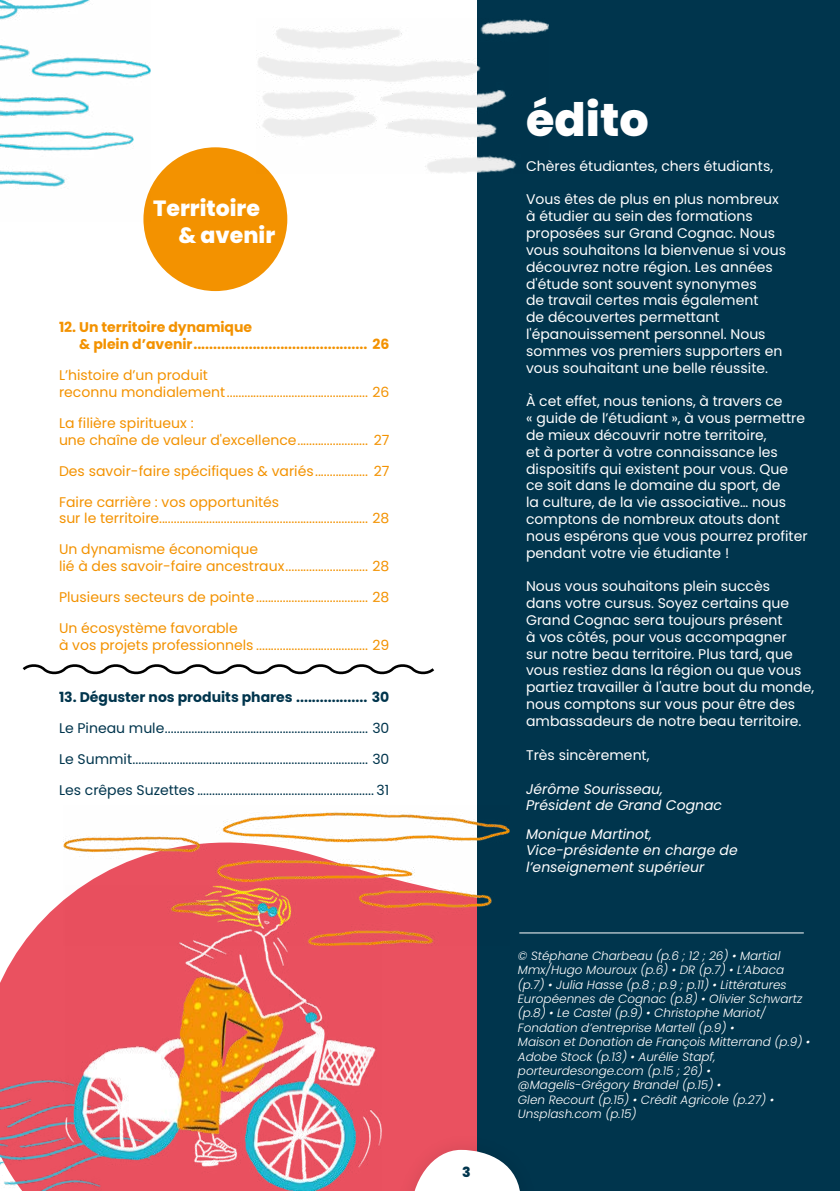
<style>
.page{position:relative;width:840px;height:1191px;background:#fff}
.page>*{position:absolute;margin:0;border:0;box-sizing:border-box;transform-origin:0 0}
.t1{font:800 46px "Poppins";color:#fff}
.t2{font:800 22px/26.4px "Poppins";color:#fff}
.t3{font:14px/16.8px "Poppins";color:#fff}
.t4{font:14px/16.8px "Poppins";color:#f39200}
.t5{font:14px "Poppins";color:#00354d}
.t6{font:italic 14px/16.8px "Poppins";color:#fff}
.t7{font:700 14px/16.8px "Poppins";color:#f39200}
.t8{font:700 14px "Poppins";color:#00354d}
.t9{font:800 14px "Poppins";color:#00354d}
.t10{font:italic 300 12px/14.4px "Poppins";color:#fff}
</style>
<div class="page">
<div style="left:33px;top:900px;width:444px;height:291px;background:#ea5160"></div>
<div style="left:477px;top:0;width:362px;height:1191px;background:#00354d"></div>
<div style="left:143px;top:147px;width:144px;height:144px;background:#f39200;border-radius:50%"></div>
<img style="left:0;top:931px;width:65px;height:260px">
<img style="left:0;top:0;width:150px;height:221px">
<img style="left:63px;top:812px;width:446px;height:133px">
<img style="left:65px;top:885px;width:317px;height:306px">
<img style="left:257px;top:19px;width:291px;height:154px">
<svg style="left:22px;top:664px;width:413px;height:11px"></svg>
<hr style="left:519px;top:932px;width:284px;height:1px;background:#fff">
<div style="left:392px;top:1131px;width:147px;height:60px;background:#000;opacity:.1"></div>
<svg style="left:410px;top:1149px;width:110px;height:42px"></svg>
<h2 class="t2" style="left:178px;top:195px;width:98px;text-indent:-25px">Territoire &amp; avenir</h2>
<p class="t7" style="left:79px;top:319px;width:311px;text-indent:-20px">12. Un territoire dynamique<br>&amp; plein d’avenir............................................ 26</p>
<p class="t4" style="left:59px;top:367px;width:331px">L’histoire d’un produit<br>reconnu mondialement................................................ 26</p>
<p class="t4" style="left:59px;top:414px;width:331px">La filière spiritueux :<br>une chaîne de valeur d'excellence........................ 27</p>
<p class="t4" style="left:59px;top:462px;width:331px">Des savoir-faire spécifiques &amp; variés.................. 27</p>
<p class="t4" style="left:59px;top:493px;width:332px">Faire carrière : vos opportunités<br>sur le territoire....................................................................... 28</p>
<p class="t4" style="left:59px;top:541px;width:331px">Un dynamisme économique<br>lié à des savoir-faire ancestraux............................ 28</p>
<p class="t4" style="left:59px;top:589px;width:331px">Plusieurs secteurs de pointe...................................... 28</p>
<p class="t4" style="left:59px;top:620px;width:331px">Un écosystème favorable<br>à vos projets professionnels ...................................... 29</p>
<p class="t8" style="left:59px;top:689px;width:331px">13. Déguster nos produits phares .................. 30</p>
<p class="t5" style="left:59px;top:720px;width:331px">Le Pineau mule..................................................................... 30</p>
<p class="t5" style="left:59px;top:751px;width:331px">Le Summit................................................................................ 30</p>
<p class="t5" style="left:59px;top:782px;width:331px">Les crêpes Suzettes ............................................................ 31</p>
<p class="t9" style="left:462px;top:1163px;width:10px">3</p>
<h1 class="t1" style="left:526px;top:93px;width:124px">édito</h1>
<p class="t3" style="left:526px;top:157px;width:248px">Chères étudiantes, chers étudiants,</p>
<p class="t3" style="left:526px;top:191px;width:261px">Vous êtes de plus en plus nombreux à étudier au sein des formations proposées sur Grand Cognac. Nous vous souhaitons la bienvenue si vous découvrez notre région. Les années d'étude sont souvent synonymes<br>de travail certes mais également<br>de découvertes permettant l'épanouissement personnel. Nous sommes vos premiers supporters en vous souhaitant une belle réussite.</p>
<p class="t3" style="left:526px;top:393px;width:283px">À cet effet, nous tenions, à travers ce<br>« guide de l’étudiant », à vous permettre de mieux découvrir notre territoire,<br>et à porter à votre connaissance les dispositifs qui existent pour vous. Que ce soit dans le domaine du sport, de<br>la culture, de la vie associative… nous comptons de nombreux atouts dont nous espérons que vous pourrez profiter pendant votre vie étudiante !</p>
<p class="t3" style="left:526px;top:578px;width:289px">Nous vous souhaitons plein succès<br>dans votre cursus. Soyez certains que Grand Cognac sera toujours présent<br>à vos côtés, pour vous accompagner<br>sur notre beau territoire. Plus tard, que vous restiez dans la région ou que vous partiez travailler à l'autre bout du monde, nous comptons sur vous pour être des ambassadeurs de notre beau territoire.</p>
<p class="t3" style="left:526px;top:746px;width:125px">Très sincèrement,</p>
<p class="t6" style="left:526px;top:780px;width:197px">Jérôme Sourisseau,<br>Président de Grand Cognac</p>
<p class="t6" style="left:526px;top:825px;width:213px">Monique Martinot,<br>Vice-présidente en charge de l’enseignement supérieur</p>
<p class="t10" style="left:517px;top:948px;width:294px">© Stéphane Charbeau (p.6 ; 12 ; 26) • Martial Mmx/Hugo Mouroux (p.6) • DR (p.7) • L’Abaca (p.7) • Julia Hasse (p.8 ; p.9 ; p.11) • Littératures Européennes de Cognac (p.8) • Olivier Schwartz (p.8) • Le Castel (p.9) • Christophe Mariot/ Fondation d’entreprise Martell (p.9) •<br>Maison et Donation de François Mitterrand (p.9) • Adobe Stock (p.13) • Aurélie Stapf, porteurdesonge.com (p.15 ; 26) • @Magelis-Grégory Brandel (p.15) •<br>Glen Recourt (p.15) • Crédit Agricole (p.27) • Unsplash.com (p.15)</p>
</div>
